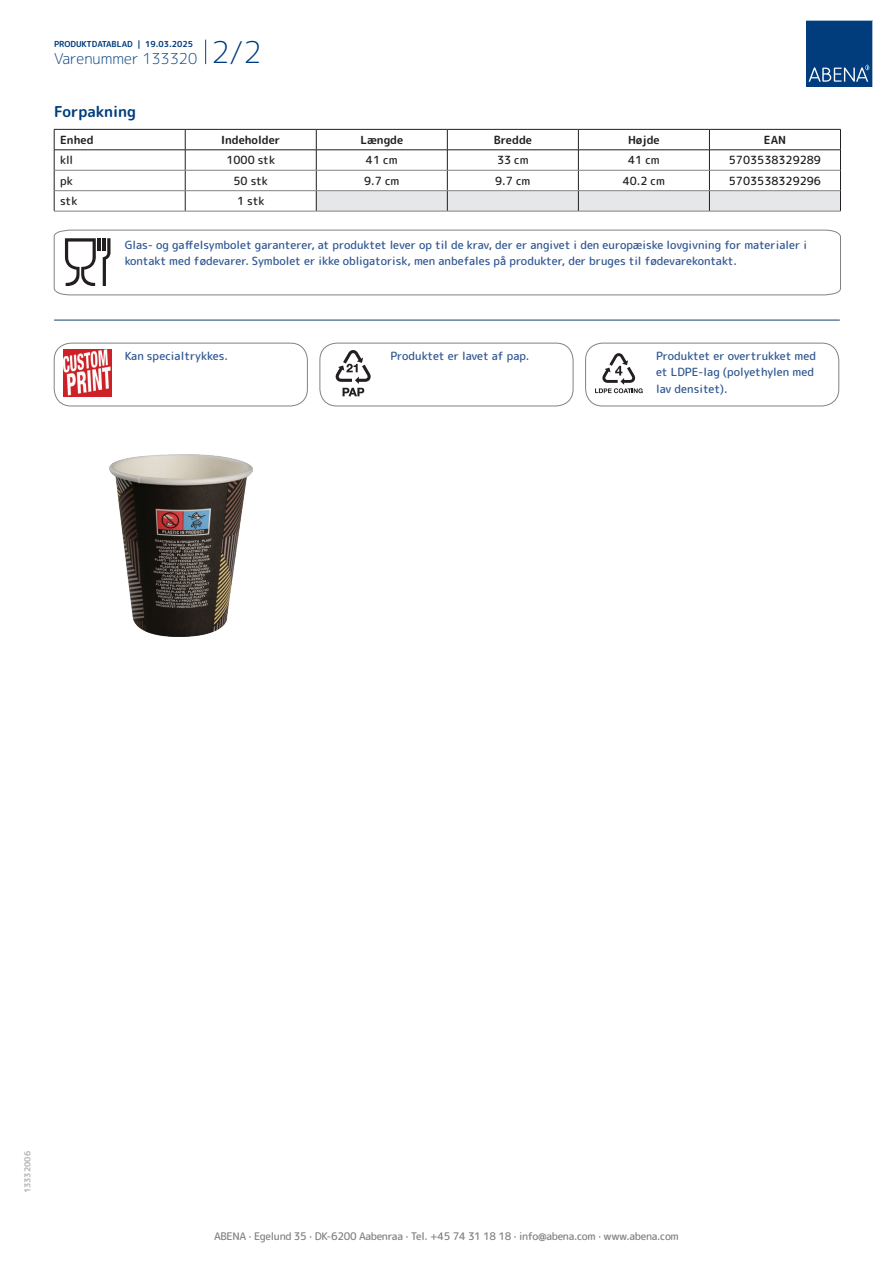
<style>
.page{position:relative;width:893px;height:1263px;background:#fff}
.page>*{position:absolute;margin:0;border:0;box-sizing:border-box;transform-origin:0 0}
.t1{font:300 15px "Rounded Mplus 1 c";color:#013d7d}
.t2{font:700 15px "Rounded Mplus 1 c";color:#013d7d}
.t3{font:500 11.25px/16.5px "Rounded Mplus 1 c";color:#305691}
.t4{font:500 11.25px "Rounded Mplus 1 c";color:#231f20}
.t5{font:700 11.25px "Rounded Mplus 1 c";color:#231f20}
.t6{font:500 10.5px "Rounded Mplus 1 c";letter-spacing:-.03em;color:#808285}
.t7{font:700 8.25px "Rounded Mplus 1 c";color:#013d7d}
.t8{font:700 8.25px "Rounded Mplus 1 c";color:#b2b3b7}
.s1{font-size:30px}
</style>
<div class="page">
<svg style="left:205px;top:40px;width:1px;height:24px"></svg>
<svg style="left:806px;top:20px;width:67px;height:67px;background:#144b86"></svg>
<hr style="left:54px;top:129px;width:131px;height:1px;background:#231f20">
<hr style="left:185px;top:129px;width:131px;height:1px;background:#231f20">
<hr style="left:316px;top:129px;width:131px;height:1px;background:#231f20">
<hr style="left:447px;top:129px;width:131px;height:1px;background:#231f20">
<hr style="left:578px;top:129px;width:131px;height:1px;background:#231f20">
<hr style="left:709px;top:129px;width:132px;height:1px;background:#231f20">
<hr style="left:54px;top:150px;width:131px;height:1px;background:#231f20">
<hr style="left:185px;top:150px;width:131px;height:1px;background:#231f20">
<svg style="left:54px;top:130px;width:1px;height:81px"></svg>
<svg style="left:185px;top:130px;width:1px;height:81px"></svg>
<svg style="left:316px;top:130px;width:525px;height:81px"></svg>
<hr style="left:54px;top:170px;width:131px;height:1px;background:#808285">
<hr style="left:185px;top:170px;width:131px;height:1px;background:#808285">
<hr style="left:316px;top:170px;width:131px;height:1px;background:#808285">
<hr style="left:447px;top:170px;width:131px;height:1px;background:#808285">
<hr style="left:578px;top:170px;width:131px;height:1px;background:#808285">
<hr style="left:709px;top:170px;width:131px;height:1px;background:#808285">
<hr style="left:54px;top:190px;width:131px;height:1px;background:#808285">
<hr style="left:185px;top:190px;width:131px;height:1px;background:#808285">
<hr style="left:316px;top:190px;width:131px;height:1px;background:#808285">
<hr style="left:447px;top:190px;width:131px;height:1px;background:#808285">
<hr style="left:578px;top:190px;width:131px;height:1px;background:#808285">
<hr style="left:709px;top:190px;width:131px;height:1px;background:#808285">
<hr style="left:54px;top:211px;width:131px;height:1px;background:#808285">
<hr style="left:185px;top:211px;width:131px;height:1px;background:#808285">
<hr style="left:316px;top:211px;width:131px;height:1px;background:#808285">
<hr style="left:447px;top:211px;width:131px;height:1px;background:#808285">
<hr style="left:578px;top:211px;width:131px;height:1px;background:#808285">
<hr style="left:709px;top:211px;width:132px;height:1px;background:#808285">
<svg style="left:54px;top:230px;width:787px;height:65px"></svg>
<hr style="left:54px;top:320px;width:785px;height:1px;background:#153f74">
<img style="left:64px;top:349px;width:47px;height:48px">
<div style="left:54px;top:343px;width:254px;height:63px;border:1px solid #808285;border-radius:17px"></div>
<svg style="left:336px;top:350px;width:35px;height:46px"></svg>
<div style="left:320px;top:343px;width:253px;height:63px;border:1px solid #808285;border-radius:17px"></div>
<svg style="left:595px;top:353px;width:48px;height:40px"></svg>
<div style="left:585px;top:343px;width:254px;height:63px;border:1px solid #808285;border-radius:17px"></div>
<img style="left:109px;top:454px;width:143px;height:183px">
<p class="t7" style="left:54px;top:38px;width:141px">PRODUKTDATABLAD | 19.03.2025</p>
<h1 class="t1" style="left:54px;top:48px;width:209px">Varenummer 133320 <span class="s1">2/2</span></h1>
<h1 class="t2" style="left:54px;top:101px;width:84px">Forpakning</h1>
<p class="t5" style="left:60px;top:132px;width:35px">Enhed</p>
<p class="t5" style="left:221px;top:132px;width:61px">Indeholder</p>
<p class="t5" style="left:360px;top:132px;width:44px">Længde</p>
<p class="t5" style="left:494px;top:132px;width:40px">Bredde</p>
<p class="t5" style="left:628px;top:132px;width:33px">Højde</p>
<p class="t5" style="left:764px;top:132px;width:24px">EAN</p>
<p class="t4" style="left:60px;top:152px;width:15px">kll</p>
<p class="t4" style="left:226px;top:152px;width:50px">1000 stk</p>
<p class="t4" style="left:366px;top:152px;width:33px">41 cm</p>
<p class="t4" style="left:497px;top:152px;width:33px">33 cm</p>
<p class="t4" style="left:628px;top:152px;width:33px">41 cm</p>
<p class="t4" style="left:729px;top:152px;width:94px">5703538329289</p>
<p class="t4" style="left:60px;top:173px;width:14px">pk</p>
<p class="t4" style="left:233px;top:173px;width:36px">50 stk</p>
<p class="t4" style="left:364px;top:173px;width:37px">9.7 cm</p>
<p class="t4" style="left:495px;top:173px;width:37px">9.7 cm</p>
<p class="t4" style="left:623px;top:173px;width:44px">40.2 cm</p>
<p class="t4" style="left:729px;top:173px;width:94px">5703538329296</p>
<p class="t4" style="left:60px;top:193px;width:19px">stk</p>
<p class="t4" style="left:237px;top:193px;width:29px">1 stk</p>
<p class="t3" style="left:125px;top:236px;width:684px">Glas- og gaffelsymbolet garanterer, at produktet lever op til de krav, der er angivet i den europæiske lovgivning for materialer i kontakt med fødevarer. Symbolet er ikke obligatorisk, men anbefales på produkter, der bruges til fødevarekontakt.</p>
<p class="t3" style="left:125px;top:348px;width:105px">Kan specialtrykkes.</p>
<p class="t3" style="left:390px;top:348px;width:141px">Produktet er lavet af pap.</p>
<p class="t3" style="left:656px;top:348px;width:162px">Produktet er overtrukket med et LDPE-lag (polyethylen med lav densitet).</p>
<p class="t8" style="left:22px;top:1193px;width:44px;rotate:-90deg">13332006</p>
<p class="t6" style="left:214px;top:1229px;width:466px">ABENA · Egelund 35 · DK-6200 Aabenraa · Tel. +45 74 31 18 18 · info@abena.com · www.abena.com</p>
</div>
